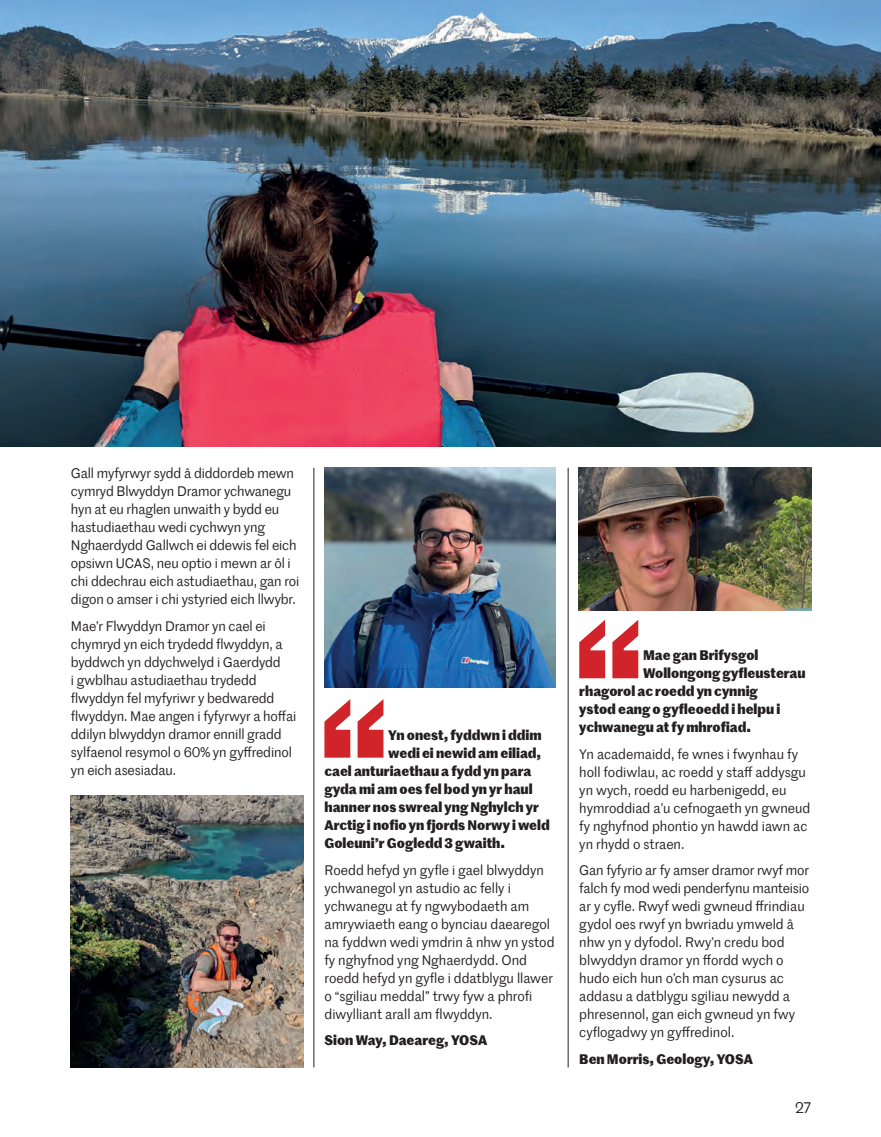
<style>
.page{position:relative;width:881px;height:1137px;background:#fff}
.page>*{position:absolute;margin:0;border:0;box-sizing:border-box;transform-origin:0 0}
.t1{font:500 207px "Marr Sans";color:#d1232a}
.t2{font:15px "Marr Sans TT";color:#231f20}
.t3{font:13.5px/18px "Marr Sans TT";letter-spacing:-.01em;color:#231f20}
.t4{font:700 13.5px "Marr Sans TT";color:#231f20}
</style>
<div class="page">
<img style="left:0;top:0;width:881px;height:446px">
<img style="left:324px;top:468px;width:232px;height:219px">
<img style="left:579px;top:468px;width:232px;height:143px">
<img style="left:71px;top:795px;width:232px;height:272px">
<hr style="left:313px;top:468px;width:1px;height:599px;background:#231f20">
<hr style="left:567px;top:468px;width:1px;height:599px;background:#231f20">
<p class="t3" style="left:71px;top:464px;width:230px">Gall myfyrwyr sydd â diddordeb mewn cymryd Blwyddyn Dramor ychwanegu hyn at eu rhaglen unwaith y bydd eu hastudiaethau wedi cychwyn yng Nghaerdydd Gallwch ei ddewis fel eich opsiwn UCAS, neu optio i mewn ar ôl i chi ddechrau eich astudiaethau, gan roi digon o amser i chi ystyried eich llwybr.</p>
<p class="t3" style="left:71px;top:616px;width:227px">Mae’r Flwyddyn Dramor yn cael ei chymryd yn eich trydedd flwyddyn, a byddwch yn ddychwelyd i Gaerdydd<br>i gwblhau astudiaethau trydedd flwyddyn fel myfyriwr y bedwaredd flwyddyn. Mae angen i fyfyrwyr a hoffai ddilyn blwyddyn dramor ennill gradd sylfaenol resymol o 60% yn gyffredinol yn eich asesiadau.</p>
<h1 class="t1" style="left:314px;top:623px;width:82px">‘‘</h1>
<p class="t4" style="left:388px;top:725px;width:155px">Yn onest, fyddwn i ddim</p>
<p class="t4" style="left:388px;top:743px;width:154px">wedi ei newid am eiliad,</p>
<p class="t4" style="left:324px;top:761px;width:208px">cael anturiaethau a fydd yn para</p>
<p class="t4" style="left:324px;top:779px;width:210px">gyda mi am oes fel bod yn yr haul</p>
<p class="t4" style="left:324px;top:797px;width:216px">hanner nos swreal yng Nghylch yr</p>
<p class="t4" style="left:324px;top:815px;width:227px">Arctig i nofio yn fjords Norwy i weld</p>
<p class="t4" style="left:324px;top:833px;width:182px">Goleuni’r Gogledd 3 gwaith.</p>
<p class="t3" style="left:324px;top:860px;width:231px">Roedd hefyd yn gyfle i gael blwyddyn ychwanegol yn astudio ac felly i ychwanegu at fy ngwybodaeth am amrywiaeth eang o bynciau daearegol na fyddwn wedi ymdrin â nhw yn ystod fy nghyfnod yng Nghaerdydd. Ond roedd hefyd yn gyfle i ddatblygu llawer o “sgiliau meddal” trwy fyw a phrofi diwylliant arall am flwyddyn.</p>
<p class="t4" style="left:324px;top:1030px;width:164px">Sion Way, Daeareg, YOSA</p>
<h1 class="t1" style="left:569px;top:544px;width:82px">‘‘</h1>
<p class="t4" style="left:643px;top:645px;width:117px">Mae gan Brifysgol</p>
<p class="t4" style="left:643px;top:663px;width:164px">Wollongong gyfleusterau</p>
<p class="t4" style="left:579px;top:681px;width:180px">rhagorol ac roedd yn cynnig</p>
<p class="t4" style="left:579px;top:699px;width:202px">ystod eang o gyfleoedd i helpu i</p>
<p class="t4" style="left:579px;top:717px;width:173px">ychwanegu at fy mhrofiad.</p>
<p class="t3" style="left:579px;top:744px;width:232px">Yn academaidd, fe wnes i fwynhau fy holl fodiwlau, ac roedd y staff addysgu yn wych, roedd eu harbenigedd, eu hymroddiad a’u cefnogaeth yn gwneud fy nghyfnod phontio yn hawdd iawn ac yn rhydd o straen.</p>
<p class="t3" style="left:579px;top:861px;width:231px">Gan fyfyrio ar fy amser dramor rwyf mor falch fy mod wedi penderfynu manteisio ar y cyfle. Rwyf wedi gwneud ffrindiau gydol oes rwyf yn bwriadu ymweld â nhw yn y dyfodol. Rwy’n credu bod blwyddyn dramor yn ffordd wych o hudo eich hun o’ch man cysurus ac addasu a datblygu sgiliau newydd a phresennol, gan eich gwneud yn fwy cyflogadwy yn gyffredinol.</p>
<p class="t4" style="left:579px;top:1048px;width:175px">Ben Morris, Geology, YOSA</p>
<p class="t2" style="left:795px;top:1097px;width:18px">27</p>
</div>
